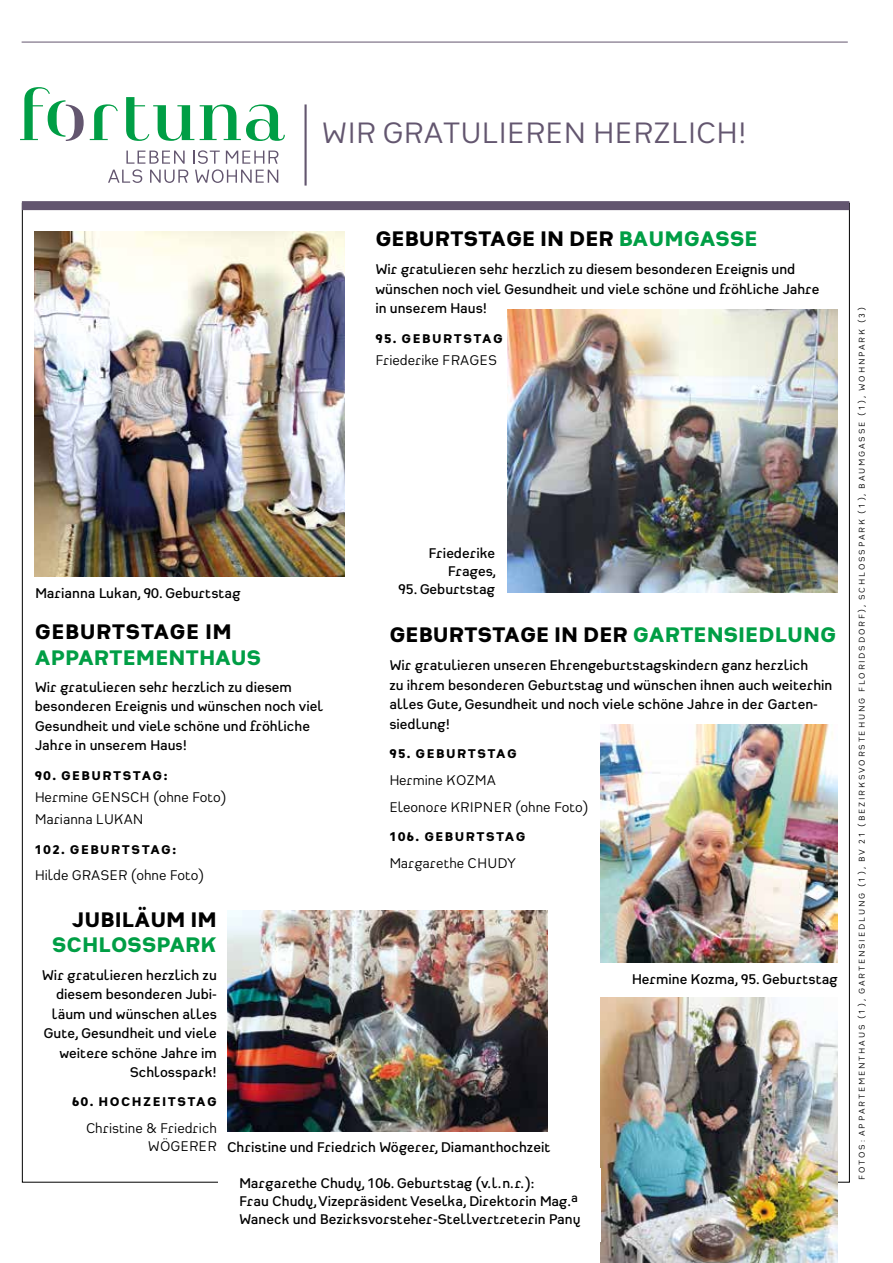
<style>
.page{position:relative;width:893px;height:1263px;background:#fff}
.page>*{position:absolute;margin:0;border:0;box-sizing:border-box;transform-origin:0 0}
.t1{font:31.5px "Heimat Sans";letter-spacing:-.01em;color:#63566f}
.t2{font:800 22.5px "Heimat Sans";color:#000}
.t3{font:800 22.5px "Heimat Sans";color:#009e45}
.t4{font:800 22.5px "Heimat Sans";letter-spacing:.02em;color:#000}
.t5{font:600 15px/19.5px "Heimat Sans";color:#000}
.t6{font:15px/26.5px "Heimat Sans";color:#000}
.t7{font:800 13.5px "Heimat Sans";letter-spacing:.11em;color:#000}
.t8{font:9px "Heimat Sans";letter-spacing:.2em;color:#000}
.s1{color:#009e45}
</style>
<div class="page">
<hr style="left:22px;top:42px;width:826px;height:1px;background:#63566f">
<div style="left:22px;top:201px;width:827px;height:9px;background:#63566f"></div>
<img style="left:508px;top:309px;width:330px;height:283px">
<img style="left:601px;top:725px;width:237px;height:237px">
<img style="left:601px;top:997px;width:237px;height:266px">
<img style="left:227px;top:911px;width:320px;height:220px">
<img style="left:34px;top:232px;width:310px;height:344px">
<svg style="left:90px;top:104px;width:28px;height:36px"></svg>
<svg style="left:126px;top:97px;width:68px;height:44px"></svg>
<svg style="left:200px;top:104px;width:85px;height:37px"></svg>
<svg style="left:20px;top:87px;width:64px;height:54px"></svg>
<svg style="left:108px;top:150px;width:170px;height:33px"></svg>
<hr style="left:304px;top:104px;width:3px;height:82px;background:#63566f">
<h1 class="t1" style="left:322px;top:113px;width:427px">WIR GRATULIEREN HERZLICH!</h1>
<h2 class="t2" style="left:375px;top:224px;width:384px">GEBURTSTAGE IN DER <span class="s1">BAUMGASSE</span></h2>
<p class="t5" style="left:375px;top:259px;width:446px">Wir gratulieren sehr herzlich zu diesem besonderen Ereignis und wünschen noch viel Gesundheit und viele schöne und fröhliche Jahre in unserem Haus!</p>
<p class="t7" style="left:375px;top:329px;width:129px">95. GEBURTSTAG</p>
<p class="t6" style="left:375px;top:346px;width:123px">Friederike FRAGES</p>
<p class="t5" style="left:35px;top:583px;width:207px">Marianna Lukan, 90. Geburtstag</p>
<h2 class="t4" style="left:35px;top:617px;width:198px">GEBURTSTAGE IM</h2>
<h2 class="t3" style="left:35px;top:642px;width:228px">APPARTEMENTHAUS</h2>
<p class="t5" style="left:35px;top:677px;width:290px">Wir gratulieren sehr herzlich zu diesem besonderen Ereignis und wünschen noch viel Gesundheit und viele schöne und fröhliche Jahre in unserem Haus!</p>
<p class="t7" style="left:35px;top:766px;width:134px">90. GEBURTSTAG:</p>
<p class="t6" style="left:35px;top:786px;width:193px;line-height:22.2px">Hermine GENSCH (ohne Foto)<br>Marianna LUKAN</p>
<p class="t7" style="left:35px;top:840px;width:143px">102. GEBURTSTAG:</p>
<p class="t6" style="left:35px;top:862px;width:171px">Hilde GRASER (ohne Foto)</p>
<p class="t5" style="left:429px;top:544px;width:69px;line-height:18px;text-align:right">Friederike<br>Frages,</p>
<p class="t5" style="left:398px;top:579px;width:99px">95. Geburtstag</p>
<h2 class="t2" style="left:389px;top:620px;width:449px">GEBURTSTAGE IN DER <span class="s1">GARTENSIEDLUNG</span></h2>
<p class="t5" style="left:389px;top:655px;width:445px">Wir gratulieren unseren Ehrengeburtstagskindern ganz herzlich<br>zu ihrem besonderen Geburtstag und wünschen ihnen auch weiterhin alles Gute, Gesundheit und noch viele schöne Jahre in der Garten&shy;siedlung!</p>
<p class="t7" style="left:389px;top:745px;width:129px">95. GEBURTSTAG</p>
<p class="t6" style="left:389px;top:766px;width:201px">Hermine KOZMA<br>Eleonore KRIPNER (ohne Foto)</p>
<p class="t7" style="left:389px;top:827px;width:138px">106. GEBURTSTAG</p>
<p class="t6" style="left:389px;top:849px;width:129px">Margarethe CHUDY</p>
<h2 class="t2" style="left:72px;top:904px;width:147px">JUBILÄUM IM</h2>
<h2 class="t3" style="left:52px;top:930px;width:166px">SCHLOSSPARK</h2>
<p class="t5" style="left:42px;top:965px;width:176px;text-align:right">Wir gratulieren herzlich zu diesem besonderen Jubi&shy;läum und wünschen alles<br>Gute, Gesundheit und viele weitere schöne Jahre im<br>Schlosspark!</p>
<p class="t7" style="left:72px;top:1093px;width:146px">60. HOCHZEITSTAG</p>
<p class="t6" style="left:86px;top:1118px;width:132px;line-height:18px;text-align:right">Christine &amp; Friedrich<br>WÖGERER</p>
<p class="t5" style="left:227px;top:1136px;width:325px">Christine und Friedrich Wögerer, Diamanthochzeit</p>
<p class="t5" style="left:239px;top:1174px;width:343px;line-height:18px">Margarethe Chudy, 106. Geburtstag (v.l.n.r.):<br>Frau Chudy, Vizepräsident Veselka, Direktorin Mag.<sup>a<br></sup>Waneck und Bezirksvorsteher-Stellvertreterin Pany</p>
<p class="t5" style="left:632px;top:969px;width:207px">Hermine Kozma, 95. Geburtstag</p>
<p class="t8" style="left:856px;top:1179px;width:874px;rotate:-90deg">FOTOS: APPARTEMENTHAUS (1), GARTENSIEDLUNG (1), BV 21 (BEZIRKSVORSTEHUNG FLORIDSDORF), SCHLOSSPARK (1), BAUMGASSE (1), WOHNPARK (3)</p>
</div>
